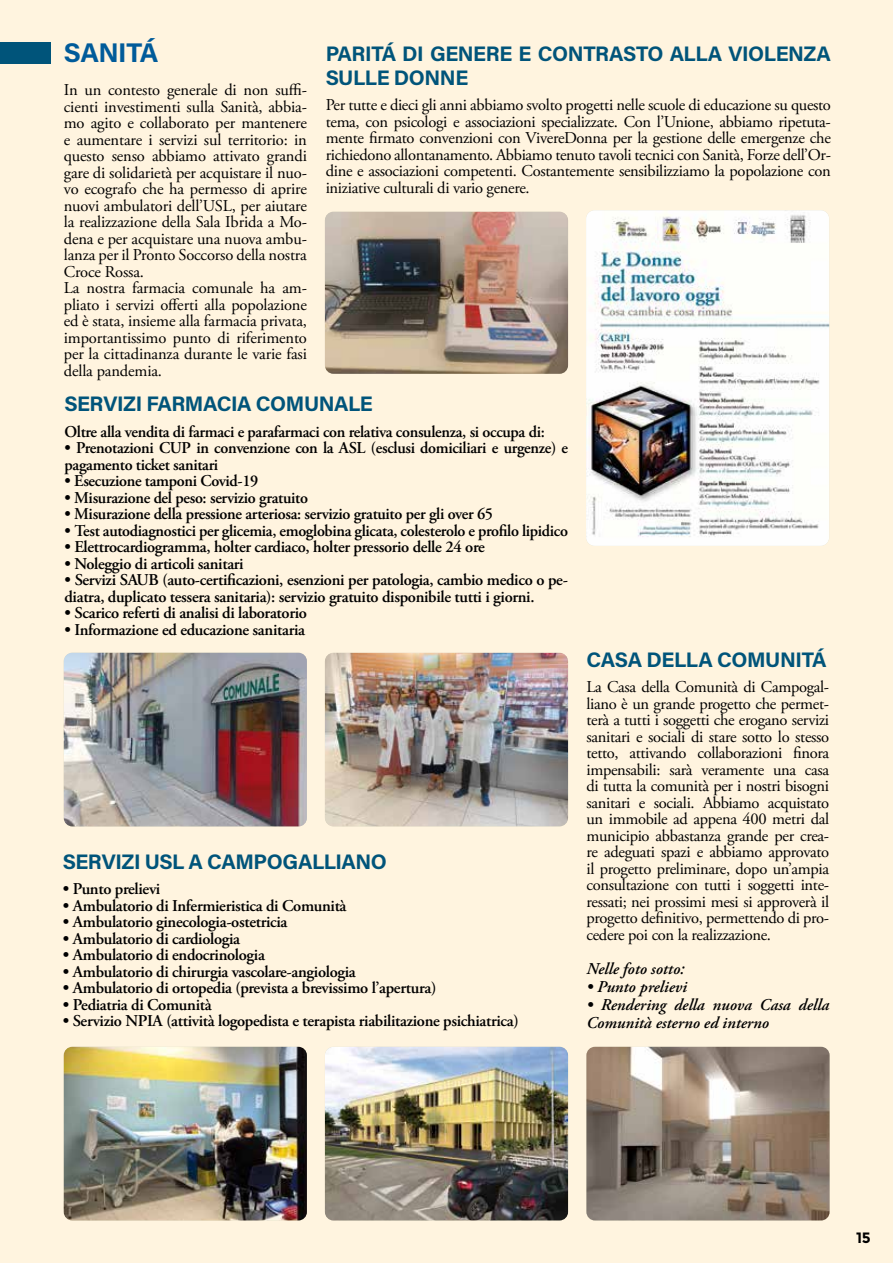
<style>
.page{position:relative;width:893px;height:1263px;background:#fff4df}
.page>*{position:absolute;margin:0;border:0;box-sizing:border-box;transform-origin:0 0}
.t1{font:27px "Acumin Variable Concept";letter-spacing:-.02em;color:#005b9a}
.t2{font:21px/24px "Acumin Variable Concept";letter-spacing:-.02em;color:#00547a}
.t3{font:16.5px/16.5px "Adobe Garamond Pro";letter-spacing:-.01em;color:#000;text-align:justify}
.t4{font:600 16.5px/16.5px "Adobe Garamond Pro";letter-spacing:-.02em;color:#000}
.t5{font:italic 600 16.5px/18px "Adobe Garamond Pro";color:#000}
.t6{font:700 15px "Montserrat";color:#000}
</style>
<div class="page">
<img style="left:325px;top:653px;width:243px;height:173px">
<img style="left:586px;top:1047px;width:244px;height:173px">
<img style="left:64px;top:653px;width:243px;height:173px">
<img style="left:325px;top:212px;width:243px;height:162px">
<img style="left:325px;top:1047px;width:243px;height:173px">
<img style="left:64px;top:1047px;width:243px;height:173px">
<div style="left:0;top:43px;width:50px;height:21px;background:#00547a"></div>
<img style="left:586px;top:210px;width:243px;height:336px">
<h1 class="t1" style="left:64px;top:34px;width:96px">SANITÁ</h1>
<p class="t3" style="left:64px;top:82px;width:245px;text-align:left">In un contesto generale di non suffi&shy;cienti investimenti sulla Sanità, abbia&shy;mo agito e collaborato per mantenere e aumentare i servizi sul territorio: in questo senso abbiamo attivato grandi gare di solidarietà per acquistare il nuo&shy;vo ecografo che ha permesso di aprire nuovi ambulatori dell’USL, per aiutare la realizzazione della Sala Ibrida a Mo&shy;dena e per acquistare una nuova ambu&shy;lanza per il Pronto Soccorso della nostra Croce Rossa.<br>La nostra farmacia comunale ha am&shy;pliato i servizi offerti alla popolazione ed è stata, insieme alla farmacia privata, importantissimo punto di riferimento per la cittadinanza durante le varie fasi della pandemia.</p>
<p class="t2" style="left:326px;top:40px;width:507px">PARITÁ DI GENERE E CONTRASTO ALLA VIOLENZA<br>SULLE DONNE</p>
<p class="t3" style="left:326px;top:97px;width:507px">Per tutte e dieci gli anni abbiamo svolto progetti nelle scuole di educazione su questo tema, con psicologi e associazioni specializzate. Con l’Unione, abbiamo ripetuta&shy;mente firmato convenzioni con VivereDonna per la gestione delle emergenze che richiedono allontanamento. Abbiamo tenuto tavoli tecnici con Sanità, Forze dell’Or&shy;dine e associazioni competenti. Costantemente sensibilizziamo la popolazione con iniziative culturali di vario genere.</p>
<p class="t2" style="left:65px;top:391px;width:310px">SERVIZI FARMACIA COMUNALE</p>
<p class="t4" style="left:65px;top:423px;width:482px">Oltre alla vendita di farmaci e parafarmaci con relativa consulenza, si occupa di:</p>
<p class="t4" style="left:65px;top:440px;width:505px">• Prenotazioni CUP in convenzione con la ASL (esclusi domiciliari e urgenze) e pagamento ticket sanitari</p>
<p class="t4" style="left:65px;top:473px;width:195px">• Esecuzione tamponi Covid-19</p>
<p class="t4" style="left:65px;top:489px;width:245px">• Misurazione del peso: servizio gratuito</p>
<p class="t4" style="left:65px;top:506px;width:430px">• Misurazione della pressione arteriosa: servizio gratuito per gli over 65</p>
<p class="t4" style="left:65px;top:522px;width:505px">• Test autodiagnostici per glicemia, emoglobina glicata, colesterolo e profilo lipidico</p>
<p class="t4" style="left:65px;top:539px;width:422px">• Elettrocardiogramma, holter cardiaco, holter pressorio delle 24 ore</p>
<p class="t4" style="left:65px;top:555px;width:181px">• Noleggio di articoli sanitari</p>
<p class="t4" style="left:65px;top:572px;width:505px">• Servizi SAUB (auto-certificazioni, esenzioni per patologia, cambio medico o pe&shy;diatra, duplicato tessera sanitaria): servizio gratuito disponibile tutti i giorni.</p>
<p class="t4" style="left:65px;top:605px;width:244px">• Scarico referti di analisi di laboratorio</p>
<p class="t4" style="left:65px;top:621px;width:242px">• Informazione ed educazione sanitaria</p>
<p class="t2" style="left:63px;top:848px;width:326px">SERVIZI USL A CAMPOGALLIANO</p>
<p class="t4" style="left:63px;top:881px;width:99px">• Punto prelievi</p>
<p class="t4" style="left:63px;top:897px;width:285px">• Ambulatorio di Infermieristica di Comunità</p>
<p class="t4" style="left:63px;top:914px;width:226px">• Ambulatorio ginecologia-ostetricia</p>
<p class="t4" style="left:63px;top:930px;width:179px">• Ambulatorio di cardiologia</p>
<p class="t4" style="left:63px;top:947px;width:204px">• Ambulatorio di endocrinologia</p>
<p class="t4" style="left:63px;top:963px;width:294px">• Ambulatorio di chirurgia vascolare-angiologia</p>
<p class="t4" style="left:63px;top:980px;width:375px">• Ambulatorio di ortopedia (prevista a brevissimo l’apertura)</p>
<p class="t4" style="left:63px;top:996px;width:150px">• Pediatria di Comunità</p>
<p class="t4" style="left:63px;top:1013px;width:457px">• Servizio NPIA (attività logopedista e terapista riabilitazione psichiatrica)</p>
<p class="t2" style="left:586px;top:647px;width:242px">CASA DELLA COMUNITÁ</p>
<p class="t3" style="left:586px;top:679px;width:244px">La Casa della Comunità di Campogal&shy;liano è un grande progetto che permet&shy;terà a tutti i soggetti che erogano servizi sanitari e sociali di stare sotto lo stesso tetto, attivando collaborazioni finora impensabili: sarà veramente una casa di tutta la comunità per i nostri bisogni sanitari e sociali. Abbiamo acquistato un immobile ad appena 400 metri dal municipio abbastanza grande per crea&shy;re adeguati spazi e abbiamo approvato il progetto preliminare, dopo un’ampia consultazione con tutti i soggetti inte&shy;ressati; nei prossimi mesi si approverà il progetto definitivo, permettendo di pro&shy;cedere poi con la realizzazione.</p>
<p class="t5" style="left:586px;top:960px;width:99px">Nelle foto sotto:</p>
<p class="t5" style="left:586px;top:978px;width:102px">• Punto prelievi</p>
<p class="t5" style="left:586px;top:996px;width:244px">• Rendering della nuova Casa della<br>Comunità esterno ed interno</p>
<p class="t6" style="left:856px;top:1229px;width:16px">15</p>
</div>
